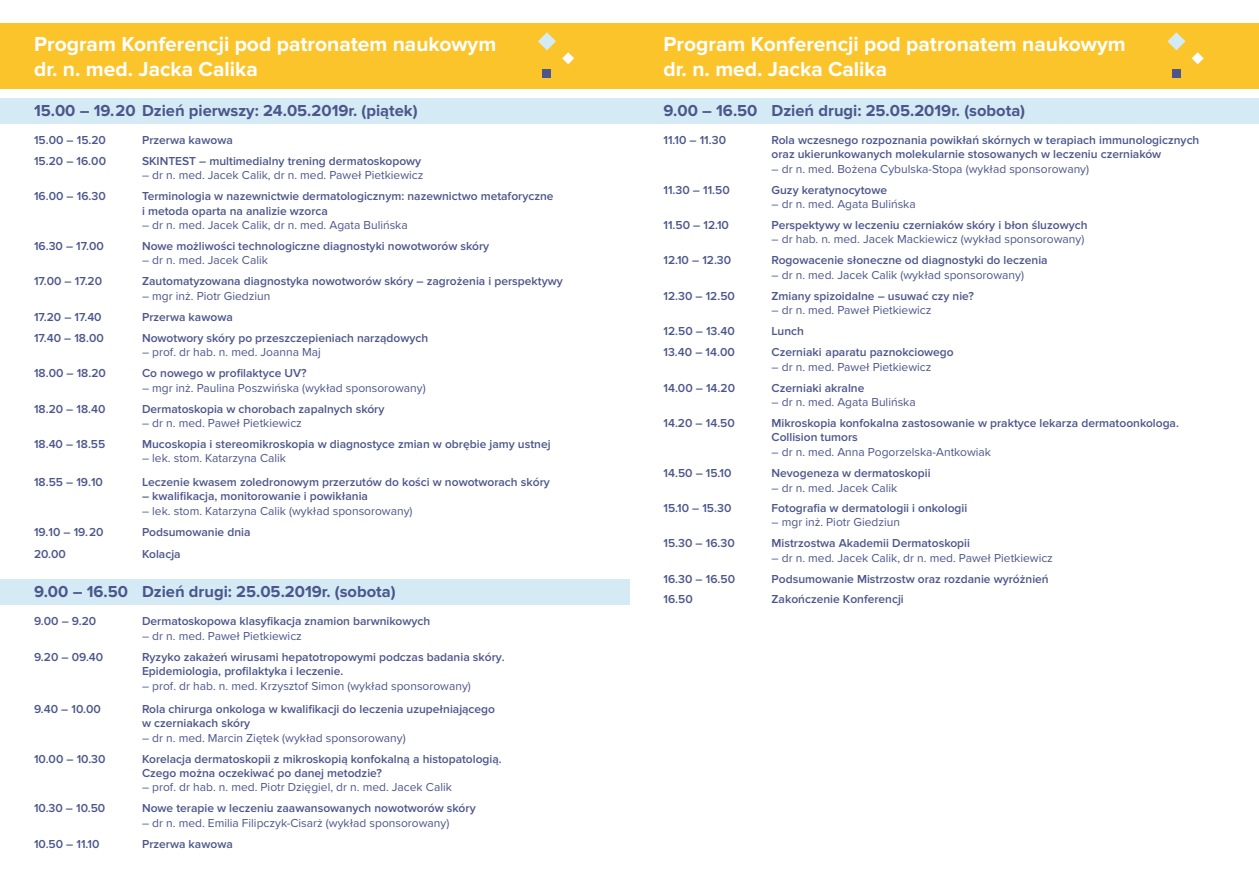
<style>
.page{position:relative;width:1259px;height:893px;background:#fff}
.page>*{position:absolute;margin:0;border:0;box-sizing:border-box;transform-origin:0 0}
.t1{font:700 21px/25.2px "Proxima Nova";color:#fff}
.t2{font:700 16.5px "Proxima Nova";color:#4c568b}
.t3{font:600 12px/14.4px "Proxima Nova";color:#4c568b}
.t4{font:12px "Proxima Nova";color:#4c568b}
</style>
<div class="page">
<div style="left:629px;top:98px;width:630px;height:25px;background:#d4ebf6"></div>
<div style="left:629px;top:23px;width:630px;height:66px;background:#fcc42b"></div>
<div style="left:1172px;top:69px;width:8px;height:9px;background:#4c568b"></div>
<svg style="left:1191px;top:52px;width:12px;height:12px"></svg>
<svg style="left:1167px;top:32px;width:18px;height:18px"></svg>
<div style="left:0;top:23px;width:629px;height:66px;background:#fcc42b"></div>
<div style="left:0;top:579px;width:629px;height:26px;background:#d4ebf6"></div>
<div style="left:0;top:98px;width:629px;height:25px;background:#d4ebf6"></div>
<div style="left:543px;top:69px;width:8px;height:9px;background:#4c568b"></div>
<svg style="left:562px;top:52px;width:12px;height:12px"></svg>
<svg style="left:538px;top:32px;width:18px;height:18px"></svg>
<h1 class="t1" style="left:34px;top:32px;width:464px">Program Konferencji pod patronatem naukowym dr. n. med. Jacka Calika</h1>
<h2 class="t2" style="left:34px;top:102px;width:385px">15.00 – 19. 20 Dzień pierwszy: 24.05.2019r. (piątek)</h2>
<p class="t3" style="left:34px;top:133px;width:73px">15.00 – 15.20</p>
<p class="t3" style="left:142px;top:133px;width:92px">Przerwa kawowa</p>
<p class="t3" style="left:34px;top:154px;width:74px">15.20 – 16.00</p>
<p class="t3" style="left:142px;top:154px;width:281px">SKINTEST – multimedialny trening dermatoskopowy</p>
<p class="t4" style="left:142px;top:166px;width:283px">– dr n. med. Jacek Calik, dr n. med. Paweł Pietkiewicz</p>
<p class="t3" style="left:34px;top:189px;width:73px">16.00 – 16.30</p>
<p class="t3" style="left:142px;top:189px;width:413px">Terminologia w nazewnictwie dermatologicznym: nazewnictwo metaforyczne i metoda oparta na analizie wzorca</p>
<p class="t4" style="left:142px;top:216px;width:267px">– dr n. med. Jacek Calik, dr n. med. Agata Bulińska</p>
<p class="t3" style="left:34px;top:239px;width:71px">16.30 – 17.00</p>
<p class="t3" style="left:142px;top:239px;width:349px">Nowe możliwości technologiczne diagnostyki nowotworów skóry</p>
<p class="t4" style="left:142px;top:251px;width:127px">– dr n. med. Jacek Calik</p>
<p class="t3" style="left:34px;top:274px;width:70px">17.00 – 17.20</p>
<p class="t3" style="left:142px;top:274px;width:422px">Zautomatyzowana diagnostyka nowotworów skóry – zagrożenia i perspektywy</p>
<p class="t4" style="left:142px;top:287px;width:130px">– mgr inż. Piotr Giedziun</p>
<p class="t3" style="left:34px;top:310px;width:69px">17.20 – 17.40</p>
<p class="t3" style="left:142px;top:310px;width:92px">Przerwa kawowa</p>
<p class="t3" style="left:34px;top:331px;width:71px">17.40 – 18.00</p>
<p class="t3" style="left:142px;top:331px;width:288px">Nowotwory skóry po przeszczepieniach narządowych</p>
<p class="t4" style="left:142px;top:343px;width:181px">– prof. dr hab. n. med. Joanna Maj</p>
<p class="t3" style="left:34px;top:366px;width:73px">18.00 – 18.20</p>
<p class="t3" style="left:142px;top:366px;width:166px">Co nowego w profilaktyce UV?</p>
<p class="t4" style="left:142px;top:379px;width:285px">– mgr inż. Paulina Poszwińska (wykład sponsorowany)</p>
<p class="t3" style="left:34px;top:402px;width:73px">18.20 – 18.40</p>
<p class="t3" style="left:142px;top:402px;width:244px">Dermatoskopia w chorobach zapalnych skóry</p>
<p class="t4" style="left:142px;top:414px;width:161px">– dr n. med. Paweł Pietkiewicz</p>
<p class="t3" style="left:34px;top:437px;width:73px">18.40 – 18.55</p>
<p class="t3" style="left:142px;top:437px;width:411px">Mucoskopia i stereomikroskopia w diagnostyce zmian w obrębie jamy ustnej</p>
<p class="t4" style="left:142px;top:449px;width:145px">– lek. stom. Katarzyna Calik</p>
<p class="t3" style="left:34px;top:475px;width:70px">18.55 – 19.10</p>
<p class="t3" style="left:142px;top:475px;width:409px">Leczenie kwasem zoledronowym przerzutów do kości w nowotworach skóry</p>
<p class="t3" style="left:142px;top:489px;width:227px">– kwalifikacja, monitorowanie i powikłania</p>
<p class="t3" style="left:34px;top:525px;width:71px">19.10 – 19. 20</p>
<p class="t3" style="left:142px;top:525px;width:110px">Podsumowanie dnia</p>
<p class="t3" style="left:34px;top:546px;width:33px">20.00</p>
<p class="t3" style="left:142px;top:546px;width:40px">Kolacja</p>
<h2 class="t2" style="left:34px;top:584px;width:363px">9.00 – 16.50 Dzień drugi: 25.05.2019r. (sobota)</h2>
<p class="t4" style="left:142px;top:502px;width:272px">– lek. stom. Katarzyna Calik (wykład sponsorowany)</p>
<p class="t3" style="left:34px;top:614px;width:64px">9.00 – 9.20</p>
<p class="t3" style="left:142px;top:614px;width:290px">Dermatoskopowa klasyfikacja znamion barwnikowych</p>
<p class="t4" style="left:142px;top:627px;width:161px">– dr n. med. Paweł Pietkiewicz</p>
<p class="t3" style="left:34px;top:650px;width:71px">9.20 – 09.40</p>
<p class="t3" style="left:142px;top:650px;width:364px">Ryzyko zakażeń wirusami hepatotropowymi podczas badania skóry.<br>Epidemiologia, profilaktyka i leczenie.</p>
<p class="t4" style="left:142px;top:677px;width:330px">– prof. dr hab. n. med. Krzysztof Simon (wykład sponsorowany)</p>
<p class="t3" style="left:34px;top:702px;width:68px">9.40 – 10.00</p>
<p class="t3" style="left:142px;top:702px;width:354px">Rola chirurga onkologa w kwalifikacji do leczenia uzupełniającego w czerniakach skóry</p>
<p class="t4" style="left:142px;top:729px;width:265px">– dr n. med. Marcin Ziętek (wykład sponsorowany)</p>
<p class="t3" style="left:34px;top:752px;width:73px">10.00 – 10.30</p>
<p class="t3" style="left:142px;top:752px;width:361px">Korelacja dermatoskopii z mikroskopią konfokalną a histopatologią.<br>Czego można oczekiwać po danej metodzie?</p>
<p class="t4" style="left:142px;top:778px;width:311px">– prof. dr hab. n. med. Piotr Dzięgiel, dr n. med. Jacek Calik</p>
<p class="t3" style="left:34px;top:801px;width:73px">10.30 – 10.50</p>
<p class="t3" style="left:142px;top:801px;width:335px">Nowe terapie w leczeniu zaawansowanych nowotworów skóry</p>
<p class="t4" style="left:142px;top:814px;width:309px">– dr n. med. Emilia Filipczyk-Cisarż (wykład sponsorowany)</p>
<p class="t3" style="left:34px;top:837px;width:67px">10.50 – 11.10</p>
<p class="t3" style="left:142px;top:837px;width:92px">Przerwa kawowa</p>
<h1 class="t1" style="left:663px;top:32px;width:464px">Program Konferencji pod patronatem naukowym dr. n. med. Jacka Calika</h1>
<h2 class="t2" style="left:663px;top:102px;width:363px">9.00 – 16.50 Dzień drugi: 25.05.2019r. (sobota)</h2>
<p class="t3" style="left:663px;top:133px;width:64px">11.10 – 11.30</p>
<p class="t3" style="left:771px;top:133px;width:429px">Rola wczesnego rozpoznania powikłań skórnych w terapiach immunologicznych oraz ukierunkowanych molekularnie stosowanych w leczeniu czerniaków</p>
<p class="t4" style="left:771px;top:160px;width:319px">– dr n. med. Bożena Cybulska-Stopa (wykład sponsorowany)</p>
<p class="t3" style="left:663px;top:183px;width:68px">11.30 – 11.50</p>
<p class="t3" style="left:771px;top:183px;width:117px">Guzy keratynocytowe</p>
<p class="t4" style="left:771px;top:195px;width:146px">– dr n. med. Agata Bulińska</p>
<p class="t3" style="left:663px;top:218px;width:67px">11.50 – 12.10</p>
<p class="t3" style="left:771px;top:218px;width:317px">Perspektywy w leczeniu czerniaków skóry i błon śluzowych</p>
<p class="t4" style="left:771px;top:230px;width:314px">– dr hab. n. med. Jacek Mackiewicz (wykład sponsorowany)</p>
<p class="t3" style="left:663px;top:253px;width:69px">12.10 – 12.30</p>
<p class="t3" style="left:771px;top:253px;width:278px">Rogowacenie słoneczne od diagnostyki do leczenia</p>
<p class="t4" style="left:771px;top:266px;width:254px">– dr n. med. Jacek Calik (wykład sponsorowany)</p>
<p class="t3" style="left:663px;top:289px;width:73px">12.30 – 12.50</p>
<p class="t3" style="left:771px;top:289px;width:204px">Zmiany spizoidalne – usuwać czy nie?</p>
<p class="t4" style="left:771px;top:301px;width:161px">– dr n. med. Paweł Pietkiewicz</p>
<p class="t3" style="left:663px;top:324px;width:73px">12.50 – 13.40</p>
<p class="t3" style="left:771px;top:324px;width:34px">Lunch</p>
<p class="t3" style="left:663px;top:345px;width:73px">13.40 – 14.00</p>
<p class="t3" style="left:771px;top:345px;width:184px">Czerniaki aparatu paznokciowego</p>
<p class="t4" style="left:771px;top:358px;width:161px">– dr n. med. Paweł Pietkiewicz</p>
<p class="t3" style="left:663px;top:381px;width:73px">14.00 – 14.20</p>
<p class="t3" style="left:771px;top:381px;width:94px">Czerniaki akralne</p>
<p class="t4" style="left:771px;top:393px;width:146px">– dr n. med. Agata Bulińska</p>
<p class="t3" style="left:663px;top:416px;width:73px">14.20 – 14.50</p>
<p class="t3" style="left:771px;top:416px;width:409px">Mikroskopia konfokalna zastosowanie w praktyce lekarza dermatoonkologa.<br>Collision tumors</p>
<p class="t4" style="left:771px;top:443px;width:221px">– dr n. med. Anna Pogorzelska-Antkowiak</p>
<p class="t3" style="left:663px;top:466px;width:69px">14.50 – 15.10</p>
<p class="t3" style="left:771px;top:466px;width:160px">Nevogeneza w dermatoskopii</p>
<p class="t4" style="left:771px;top:479px;width:127px">– dr n. med. Jacek Calik</p>
<p class="t3" style="left:663px;top:501px;width:69px">15.10 – 15.30</p>
<p class="t3" style="left:771px;top:501px;width:197px">Fotografia w dermatologii i onkologii</p>
<p class="t4" style="left:771px;top:513px;width:130px">– mgr inż. Piotr Giedziun</p>
<p class="t3" style="left:663px;top:536px;width:73px">15.30 – 16.30</p>
<p class="t3" style="left:771px;top:536px;width:200px">Mistrzostwa Akademii Dermatoskopii</p>
<p class="t4" style="left:771px;top:549px;width:283px">– dr n. med. Jacek Calik, dr n. med. Paweł Pietkiewicz</p>
<p class="t3" style="left:663px;top:572px;width:73px">16.30 – 16.50</p>
<p class="t3" style="left:771px;top:572px;width:279px">Podsumowanie Mistrzostw oraz rozdanie wyróżnień</p>
<p class="t3" style="left:663px;top:592px;width:31px">16.50</p>
<p class="t3" style="left:771px;top:592px;width:134px">Zakończenie Konferencji</p>
</div>
